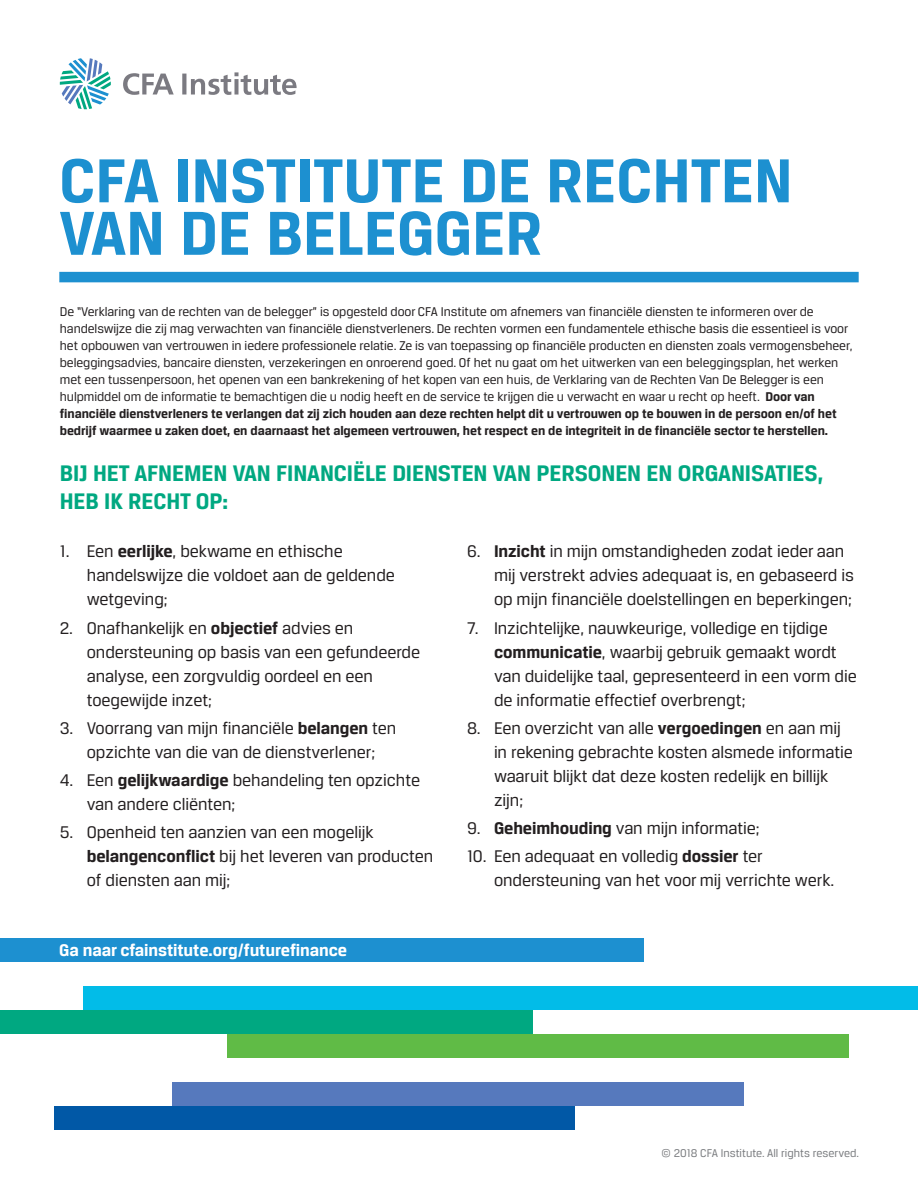
<style>
.page{position:relative;width:918px;height:1188px;background:#fff}
.page>*{position:absolute;margin:0;border:0;box-sizing:border-box;transform-origin:0 0}
.t1{font:700 66px/52.5px "CFA Breuer Text";color:#1d90d0}
.t2{font:700 24px/28.5px "CFA Breuer Text";letter-spacing:-.005em;color:#00a881}
.t3{font:18px/24px "CFA Breuer Text";letter-spacing:-.005em;color:#231f20}
.t4{font:700 18px "CFA Breuer Text";letter-spacing:-.005em;color:#fff}
.t5{font:13.5px/17px "CFA Breuer Text";letter-spacing:-.005em;color:#231f20}
.t6{font:12px "CFA Breuer Text";color:#7a7c7f}
.s1{font-weight:700}
</style>
<div class="page">
<div style="left:54px;top:1106px;width:521px;height:24px;background:#0158a6"></div>
<div style="left:173px;top:1082px;width:571px;height:24px;background:#5679bd"></div>
<div style="left:0;top:1010px;width:533px;height:24px;background:#00a881"></div>
<div style="left:227px;top:1034px;width:622px;height:24px;background:#60bb46"></div>
<div style="left:0;top:938px;width:643px;height:24px;background:#1d90d0"></div>
<div style="left:84px;top:986px;width:834px;height:24px;background:#02bce8"></div>
<div style="left:59px;top:272px;width:800px;height:10px;background:#1d90d0"></div>
<svg style="left:60px;top:58px;width:51px;height:51px"></svg>
<svg style="left:123px;top:73px;width:51px;height:22px"></svg>
<svg style="left:182px;top:74px;width:4px;height:21px"></svg>
<svg style="left:191px;top:72px;width:106px;height:23px"></svg>
<h1 class="t1" style="left:59px;top:153px;width:735px">CFA INSTITUTE DE RECHTEN<br>VAN DE BELEGGER</h1>
<p class="t5" style="left:60px;top:303px;width:794px">De “Verklaring van de rechten van de belegger” is opgesteld door CFA Institute om afnemers van financiële diensten te informeren over de handelswijze die zij mag verwachten van financiële dienstverleners. De rechten vormen een fundamentele ethische basis die essentieel is voor het opbouwen van vertrouwen in iedere professionele relatie. Ze is van toepassing op financiële producten en diensten zoals vermogensbeheer, beleggingsadvies, bancaire diensten, verzekeringen en onroerend goed. Of het nu gaat om het uitwerken van een beleggingsplan, het werken met een tussenpersoon, het openen van een bankrekening of het kopen van een huis, de Verklaring van de Rechten Van De Belegger is een hulpmiddel om de informatie te bemachtigen die u nodig heeft en de service te krijgen die u verwacht en waar u recht op heeft. <span class="s1">Door van financiële dienstverleners te verlangen dat zij zich houden aan deze rechten helpt dit u vertrouwen op te bouwen in de persoon en/of het bedrijf waarmee u zaken doet, en daarnaast het algemeen vertrouwen, het respect en de integriteit in de financiële sector te herstellen.</span></p>
<h2 class="t2" style="left:60px;top:458px;width:765px">BIJ HET AFNEMEN VAN FINANCIËLE DIENSTEN VAN PERSONEN EN ORGANISATIES,<br>HEB IK RECHT OP:</h2>
<p class="t3" style="left:87px;top:539px;width:310px;text-indent:-27px">1. Een <span class="s1">eerlijke</span>, bekwame en ethische handelswijze die voldoet aan de geldende wetgeving;</p>
<p class="t3" style="left:87px;top:616px;width:335px;text-indent:-27px">2. Onafhankelijk en <span class="s1">objectief</span> advies en ondersteuning op basis van een gefundeerde analyse, een zorgvuldig oordeel en een toegewijde inzet;</p>
<p class="t3" style="left:60px;top:716px;width:338px;text-align:center">3. Voorrang van mijn financiële <span class="s1">belangen</span> ten opzichte van die van de dienstverlener;</p>
<p class="t3" style="left:87px;top:768px;width:335px;text-indent:-27px">4. Een <span class="s1">gelijkwaardige</span> behandeling ten opzichte van andere cliënten;</p>
<p class="t3" style="left:87px;top:820px;width:348px;text-indent:-27px">5. Openheid ten aanzien van een mogelijk <span class="s1">belangenconflict</span> bij het leveren van producten of diensten aan mij;</p>
<p class="t3" style="left:494px;top:539px;width:362px;text-indent:-27px">6. <span class="s1">Inzicht</span> in mijn omstandigheden zodat ieder aan mij verstrekt advies adequaat is, en gebaseerd is op mijn financiële doelstellingen en beperkingen;</p>
<p class="t3" style="left:494px;top:616px;width:364px;text-indent:-27px">7. Inzichtelijke, nauwkeurige, volledige en tijdige <span class="s1">communicatie</span>, waarbij gebruik gemaakt wordt van duidelijke taal, gepresenteerd in een vorm die de informatie effectief overbrengt;</p>
<p class="t3" style="left:494px;top:716px;width:360px;text-indent:-27px">8. Een overzicht van alle <span class="s1">vergoedingen</span> en aan mij in rekening gebrachte kosten alsmede informatie waaruit blijkt dat deze kosten redelijk en billijk zijn;</p>
<p class="t3" style="left:467px;top:816px;width:294px">9. <span class="s1">Geheimhouding</span> van mijn informatie;</p>
<p class="t3" style="left:494px;top:844px;width:342px;text-indent:-27px">10. Een adequaat en volledig <span class="s1">dossier</span> ter ondersteuning van het voor mij verrichte werk.</p>
<p class="t4" style="left:59px;top:940px;width:289px">Ga naar cfainstitute.org/futurefinance</p>
<p class="t6" style="left:662px;top:1146px;width:199px">© 2018 CFA Institute. All rights reserved.</p>
</div>
